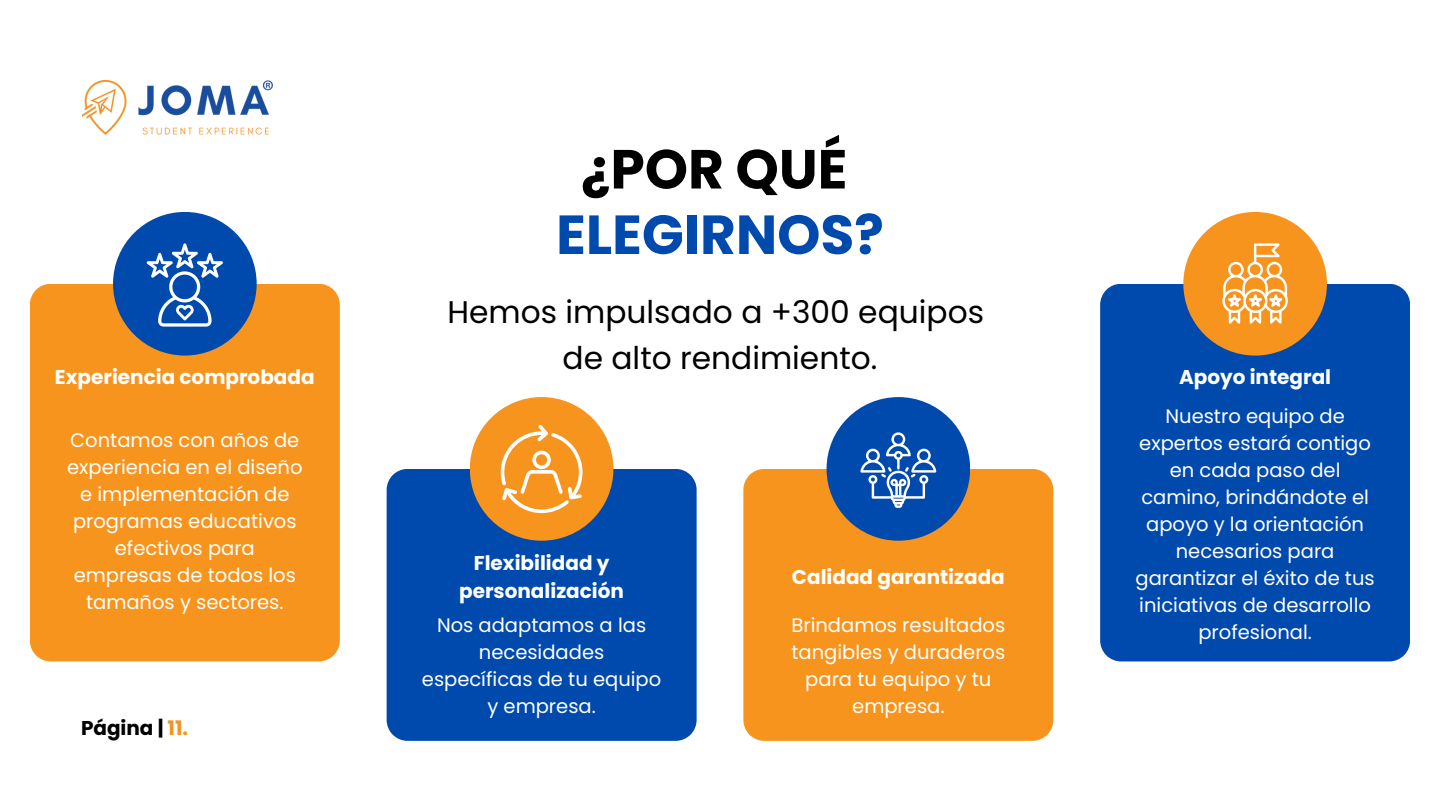
<style>
.page{position:relative;width:1440px;height:810px;background:#fff}
.page>*{position:absolute;margin:0;border:0;box-sizing:border-box;transform-origin:0 0}
.t1{font:700 55px "Poppins";color:#004aad}
.t2{font:700 55px "Poppins";color:#000}
.t3{font:31.3px/46.5px "Poppins";color:#000;text-align:center}
.t4{font:700 20px/27.8px "Poppins";color:#fff;text-align:center}
.t5{font:700 20px "Poppins";color:#000}
.t6{font:19.5px/27px "Poppins";color:#fff;text-align:center}
.s1{color:#f4931e}
</style>
<div class="page">
<div style="left:30px;top:284px;width:310px;height:377px;background:#f7941e"></div>
<div style="left:387px;top:469px;width:310px;height:272px;background:#004aad"></div>
<div style="left:743px;top:469px;width:310px;height:272px;background:#f7941e"></div>
<div style="left:1100px;top:284px;width:310px;height:377px;background:#004aad"></div>
<div style="left:113px;top:212px;width:144px;height:144px;background:#004aad;border-radius:50%"></div>
<div style="left:470px;top:397px;width:143px;height:144px;background:#f7941e;border-radius:50%"></div>
<div style="left:827px;top:397px;width:143px;height:144px;background:#004aad;border-radius:50%"></div>
<div style="left:1183px;top:212px;width:144px;height:144px;background:#f7941e;border-radius:50%"></div>
<img style="left:83px;top:80px;width:190px;height:55px">
<svg style="left:147px;top:243px;width:76px;height:84px"></svg>
<svg style="left:501px;top:425px;width:81px;height:88px"></svg>
<svg style="left:860px;top:432px;width:76px;height:76px"></svg>
<svg style="left:1222px;top:243px;width:66px;height:81px"></svg>
<h1 class="t4" style="left:55px;top:363px;width:261px">Experiencia comprobada</h1>
<h1 class="t6" style="left:67px;top:427px;width:237px">Contamos con años de experiencia en el diseño e implementación de programas educativos efectivos para empresas de todos los tamaños y sectores.</h1>
<p class="t5" style="left:81px;top:714px;width:109px">Página | <span class="s1">11.</span></p>
<p class="t2" style="left:581px;top:131px;width:268px">¿POR QUÉ</p>
<p class="t1" style="left:556px;top:196px;width:329px">ELEGIRNOS?</p>
<h3 class="t3" style="left:448px;top:288px;width:538px">Hemos impulsado a +300 equipos de alto rendimiento.</h3>
<h2 class="t4" style="left:459px;top:549px;width:166px">Flexibilidad y personalización</h2>
<p class="t6" style="left:422px;top:612px;width:241px">Nos adaptamos a las necesidades específicas de tu equipo y empresa.</p>
<p class="t4" style="left:792px;top:563px;width:214px">Calidad garantizada</p>
<p class="t6" style="left:791px;top:612px;width:215px">Brindamos resultados tangibles y duraderos para tu equipo y tu empresa.</p>
<p class="t4" style="left:1179px;top:363px;width:154px">Apoyo integral</p>
<h3 class="t6" style="left:1136px;top:402px;width:241px">Nuestro equipo de expertos estará contigo en cada paso del camino, brindándote el apoyo y la orientación necesarios para garantizar el éxito de tus iniciativas de desarrollo profesional.</h3>
</div>
